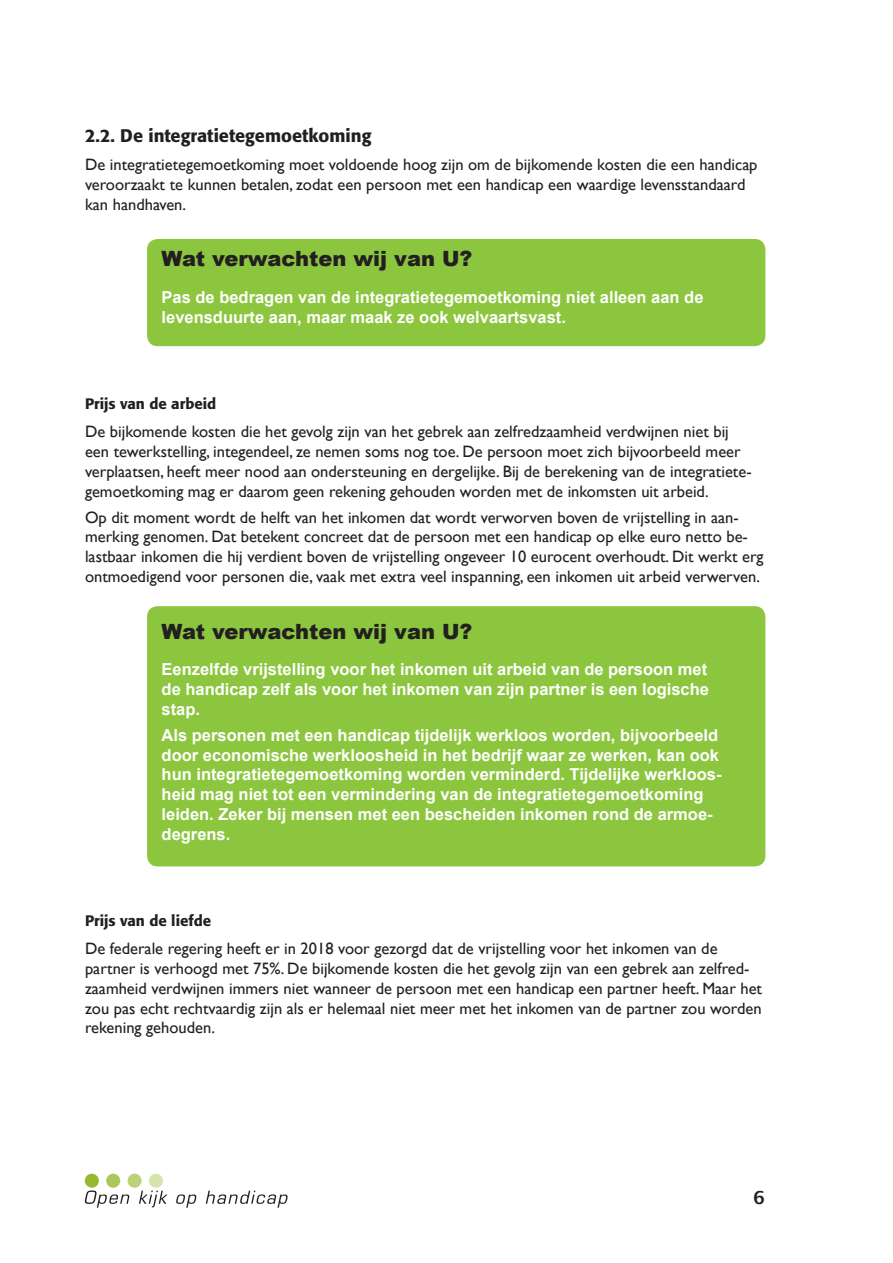
<style>
.page{position:relative;width:893px;height:1263px;background:#fff}
.page>*{position:absolute;margin:0;border:0;box-sizing:border-box;transform-origin:0 0}
.Verwachting-titel{font:900 21px "Arial";color:#231f20}
.titel3{font:500 18px "Formata";color:#231f20}
.t1{font:600 18px "Lucida Sans";color:#231f20}
.normaal{font:16.5px/19.8px "Gill Sans";color:#231f20}
.Verwachting__10_na{font:700 16.5px/19.8px "Arial";color:#fff}
.Verwachting{font:700 16.5px/19.8px "Arial";color:#fff;text-align:justify}
.titel4{font:500 15px "Formata";color:#231f20}
</style>
<div class="page">
<div style="left:85px;top:1174px;width:14px;height:14px;background:#96b92f;border-radius:50%"></div>
<div style="left:106px;top:1174px;width:14px;height:14px;background:#abc759;border-radius:50%"></div>
<div style="left:128px;top:1174px;width:14px;height:14px;background:#bbd278;border-radius:50%"></div>
<div style="left:149px;top:1174px;width:14px;height:14px;background:#d5e3ac;border-radius:50%"></div>
<svg style="left:85px;top:1190px;width:45px;height:18px"></svg>
<svg style="left:139px;top:1191px;width:29px;height:16px"></svg>
<svg style="left:176px;top:1194px;width:21px;height:14px"></svg>
<svg style="left:206px;top:1191px;width:82px;height:17px"></svg>
<div style="left:147px;top:239px;width:618px;height:107px;background:#8bc63e;border-radius:11px"></div>
<div style="left:147px;top:606px;width:618px;height:260px;background:#8bc63e;border-radius:11px"></div>
<p class="titel3" style="left:85px;top:124px;width:288px">2.2. De integratietegemoetkoming</p>
<p class="normaal" style="left:85px;top:155px;width:674px">De integratietegemoetkoming moet voldoende hoog zijn om de bijkomende kosten die een handicap veroorzaakt te kunnen betalen, zodat een persoon met een handicap een waardige levensstandaard kan handhaven.</p>
<p class="Verwachting-titel" style="left:162px;top:247px;width:312px">Wat verwachten wij van U?</p>
<p class="Verwachting__10_na" style="left:162px;top:288px;width:543px">Pas de bedragen van de integratietegemoetkoming niet alleen aan de levensduurte aan, maar maak ze ook welvaartsvast.</p>
<p class="titel4" style="left:85px;top:395px;width:133px">Prijs van de arbeid</p>
<p class="normaal" style="left:85px;top:422px;width:668px">De bijkomende kosten die het gevolg zijn van het gebrek aan zelfredzaamheid verdwijnen niet bij een tewerkstelling, integendeel, ze nemen soms nog toe. De persoon moet zich bijvoorbeeld meer verplaatsen, heeft meer nood aan ondersteuning en dergelijke. Bij de berekening van de integratiete&shy;gemoetkoming mag er daarom geen rekening gehouden worden met de inkomsten uit arbeid.</p>
<p class="normaal" style="left:85px;top:507px;width:680px">Op dit moment wordt de helft van het inkomen dat wordt verworven boven de vrijstelling in aan&shy;merking genomen. Dat betekent concreet dat de persoon met een handicap op elke euro netto be&shy;lastbaar inkomen die hij verdient boven de vrijstelling ongeveer 10 eurocent overhoudt. Dit werkt erg ontmoedigend voor personen die, vaak met extra veel inspanning, een inkomen uit arbeid verwerven.</p>
<p class="Verwachting-titel" style="left:162px;top:619px;width:312px">Wat verwachten wij van U?</p>
<p class="Verwachting" style="left:162px;top:660px;width:549px">Eenzelfde vrijstelling voor het inkomen uit arbeid van de persoon met de handicap zelf als voor het inkomen van zijn partner is een logische stap.</p>
<p class="Verwachting__10_na" style="left:162px;top:726px;width:561px">Als personen met een handicap tijdelijk werkloos worden, bijvoorbeeld door economische werkloosheid in het bedrijf waar ze werken, kan ook hun integratietegemoetkoming worden verminderd. Tijdelijke werkloos&shy;heid mag niet tot een vermindering van de integratietegemoetkoming leiden. Zeker bij mensen met een bescheiden inkomen rond de armoe&shy;degrens.</p>
<p class="titel4" style="left:85px;top:911px;width:128px">Prijs van de liefde</p>
<p class="normaal" style="left:85px;top:938px;width:679px">De federale regering heeft er in 2018 voor gezorgd dat de vrijstelling voor het inkomen van de partner is verhoogd met 75%. De bijkomende kosten die het gevolg zijn van een gebrek aan zelfred&shy;zaamheid verdwijnen immers niet wanneer de persoon met een handicap een partner heeft. Maar het zou pas echt rechtvaardig zijn als er helemaal niet meer met het inkomen van de partner zou worden rekening gehouden.</p>
<p class="t1" style="left:753px;top:1188px;width:13px">6</p>
</div>
